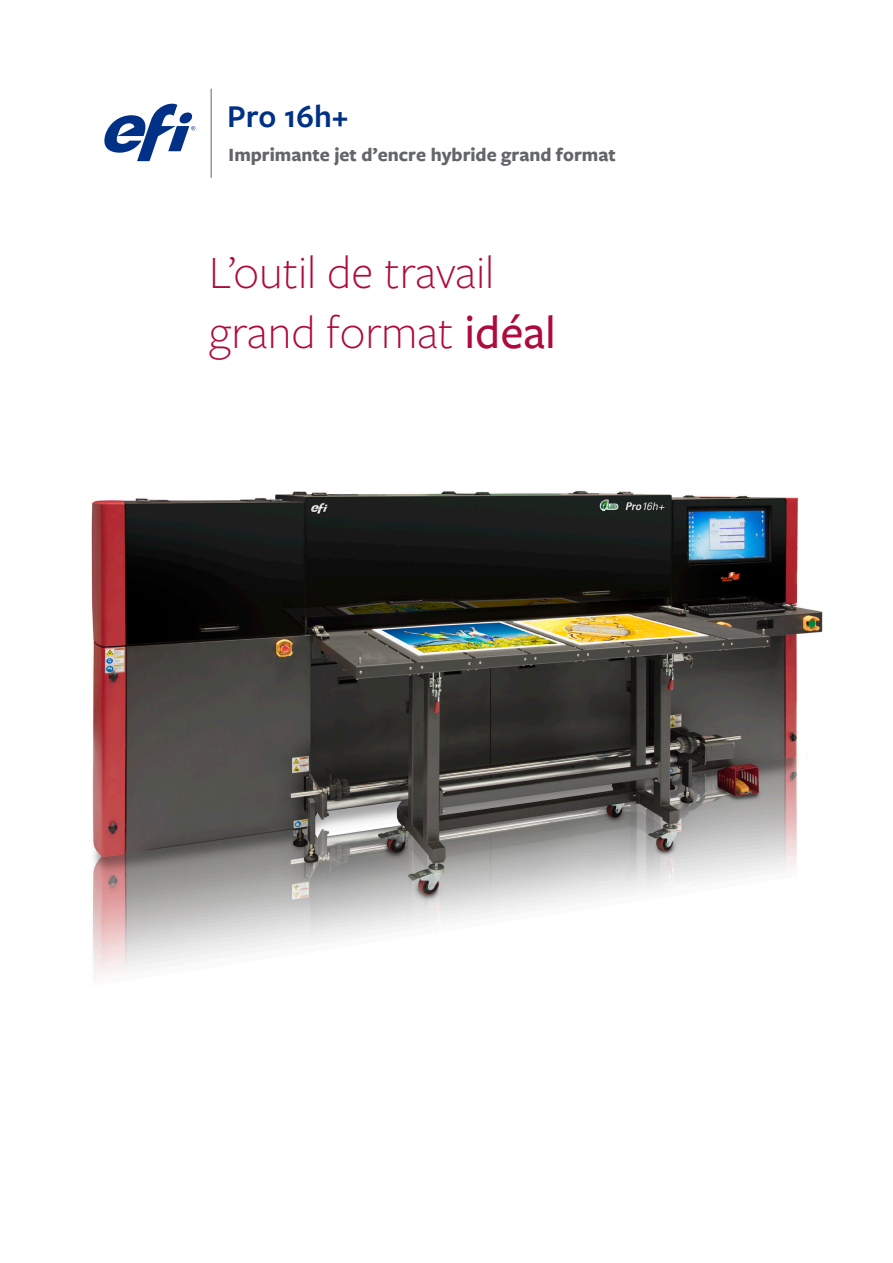
<style>
.page{position:relative;width:893px;height:1263px;background:#fff}
.page>*{position:absolute;margin:0;border:0;box-sizing:border-box;transform-origin:0 0}
.H1_34pt_1945_RED{font:300 48px/60px "Freight Sans Pro";color:#af0a3d}
.PRODUCT_NAME_287_BLUE{font:600 33px "Freight Sans Pro";color:#003186}
.PRODUCT_DESCRIPTOR_GRAY{font:700 19.5px "Freight Sans Pro";color:#63656a}
.s1{font-weight:500}
</style>
<div class="page">
<svg style="left:104px;top:104px;width:91px;height:57px"></svg>
<hr style="left:211px;top:89px;width:1px;height:89px;background:#62656a">
<img style="left:91px;top:490px;width:732px;height:484px">
<p class="PRODUCT_NAME_287_BLUE" style="left:227px;top:94px;width:123px">Pro 16h+</p>
<p class="PRODUCT_DESCRIPTOR_GRAY" style="left:229px;top:141px;width:389px">Imprimante jet d’encre hybride grand format</p>
<p class="H1_34pt_1945_RED" style="left:209px;top:241px;width:348px">L’outil de travail grand format <span class="s1">idéal</span></p>
</div>
